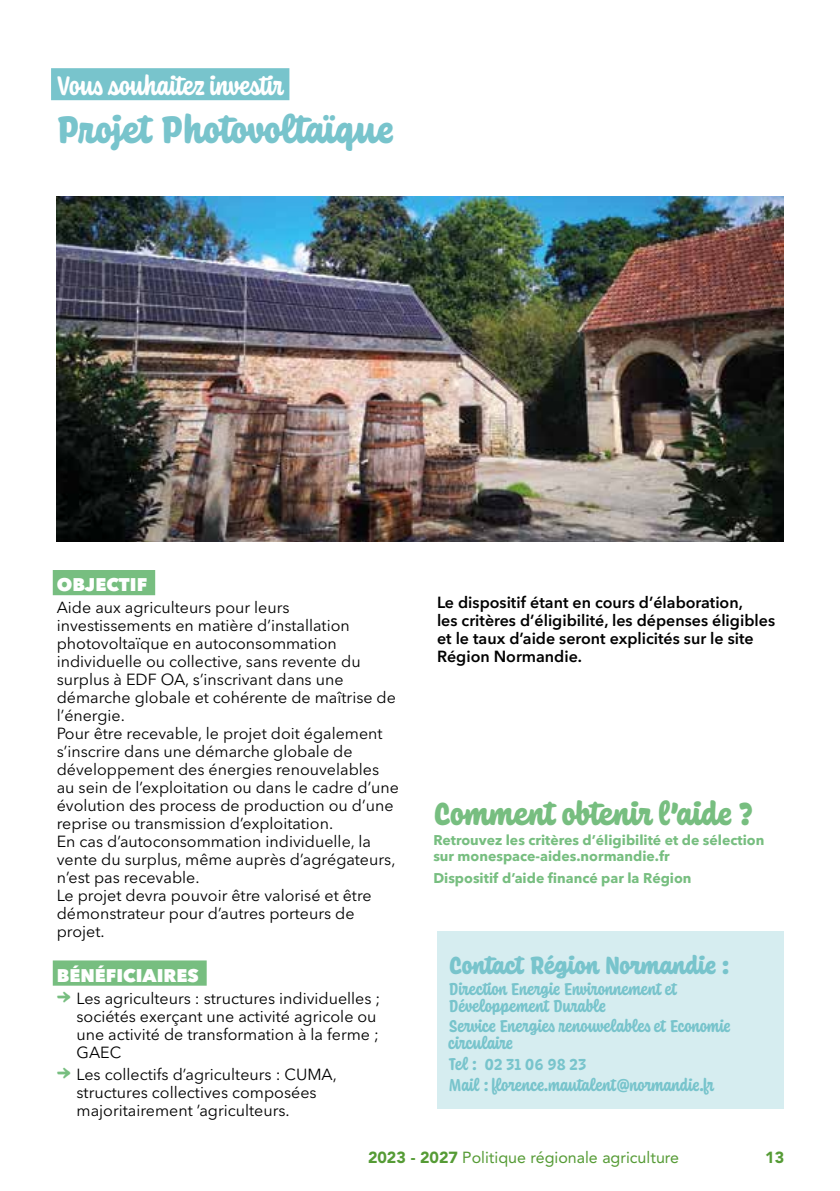
<style>
.page{position:relative;width:840px;height:1191px;background:#fff}
.page>*{position:absolute;margin:0;border:0;box-sizing:border-box;transform-origin:0 0}
.t1{font:900 40px "Coniferous";color:#78c4cc}
.t2{font:900 33.6px "Coniferous";letter-spacing:.03em;color:#77be80}
.t3{font:700 28px "Coniferous";letter-spacing:.02em;color:#fff}
.t4{font:900 26px "Coniferous";letter-spacing:.03em;color:#78c4cc}
.t5{font:800 18.2px "Avenir Next Cyr";color:#fff}
.t6{font:700 18px/16.8px "Coniferous";letter-spacing:.025em;color:#78c4cc}
.t7{font:16px/18px "Avenir Next Cyr";color:#000}
.t8{font:600 16px/18px "Avenir Next Cyr";color:#000}
.t9{font:16px "Avenir LT Std";color:#559b35}
.t10{font:900 16px "Avenir LT Std";color:#559b35}
.t11{font:700 14px/16px "Avenir Next Cyr";color:#77be80}
.s1{font-family:"Coniferous";font-weight:700;font-size:28px;color:#77be80}
.s2{font-weight:900}
</style>
<div class="page">
<div style="left:53px;top:570px;width:102px;height:25px;background:#77be80"></div>
<div style="left:53px;top:960px;width:153px;height:25px;background:#77be80"></div>
<div style="left:437px;top:931px;width:345px;height:177px;background:#d6edf0"></div>
<div style="left:51px;top:68px;width:238px;height:32px;background:#78c4cc"></div>
<img style="left:57px;top:196px;width:725px;height:345px">
<h3 class="t3" style="left:57px;top:66px;width:230px">Vous souhaitez investir</h3>
<h1 class="t1" style="left:57px;top:102px;width:338px">Projet Photovoltaïque</h1>
<p class="t5" style="left:57px;top:573px;width:92px">OBJECTIF</p>
<p class="t7" style="left:57px;top:598px;width:343px">Aide aux agriculteurs pour leurs investissements en matière d’installation photovoltaïque en autoconsommation individuelle ou collective, sans revente du surplus à EDF OA, s’inscrivant dans une démarche globale et cohérente de maîtrise de l’énergie.<br>Pour être recevable, le projet doit également s’inscrire dans une démarche globale de développement des énergies renouvelables au sein de l’exploitation ou dans le cadre d’une évolution des process de production ou d’une reprise ou transmission d’exploitation.<br>En cas d’autoconsommation individuelle, la vente du surplus, même auprès d’agrégateurs, n’est pas recevable.<br>Le projet devra pouvoir être valorisé et être démonstrateur pour d’autres porteurs de projet.</p>
<p class="t5" style="left:57px;top:964px;width:143px">BÉNÉFICIAIRES</p>
<p class="t7" style="left:76px;top:989px;width:305px;text-indent:-20px"><span class="s1">→</span> Les agriculteurs : structures individuelles ; sociétés exerçant une activité agricole ou une activité de transformation à la ferme ; GAEC</p>
<p class="t7" style="left:76px;top:1065px;width:262px;text-indent:-20px"><span class="s1">→</span> Les collectifs d’agriculteurs : CUMA, structures collectives composées majoritairement ’agriculteurs.</p>
<p class="t8" style="left:437px;top:593px;width:339px">Le dispositif étant en cours d’élaboration,<br>les critères d’éligibilité, les dépenses éligibles et le taux d’aide seront explicités sur le site Région Normandie.</p>
<h2 class="t2" style="left:433px;top:790px;width:321px">Comment obtenir l’aide ?</h2>
<p class="t11" style="left:433px;top:832px;width:332px">Retrouvez les critères d’éligibilité et de sélection sur monespace-aides.normandie.fr</p>
<p class="t11" style="left:433px;top:869px;width:259px">Dispositif d’aide financé par la Région</p>
<h3 class="t4" style="left:448px;top:947px;width:282px">Contact Région Normandie :</h3>
<p class="t6" style="left:448px;top:979px;width:229px">Direction Energie Environnement et<br>Développement Durable</p>
<p class="t6" style="left:448px;top:1017px;width:283px">Service Energies renouvelables et Economie circulaire</p>
<p class="t6" style="left:448px;top:1053px;width:268px;line-height:20.8px">Tel : 02 31 06 98 23<br>Mail : florence.mautalent@normandie.fr</p>
<p class="t9" style="left:368px;top:1147px;width:312px"><span class="s2">2023 - 2027</span> Politique régionale agriculture</p>
<p class="t10" style="left:764px;top:1147px;width:20px">13</p>
</div>
